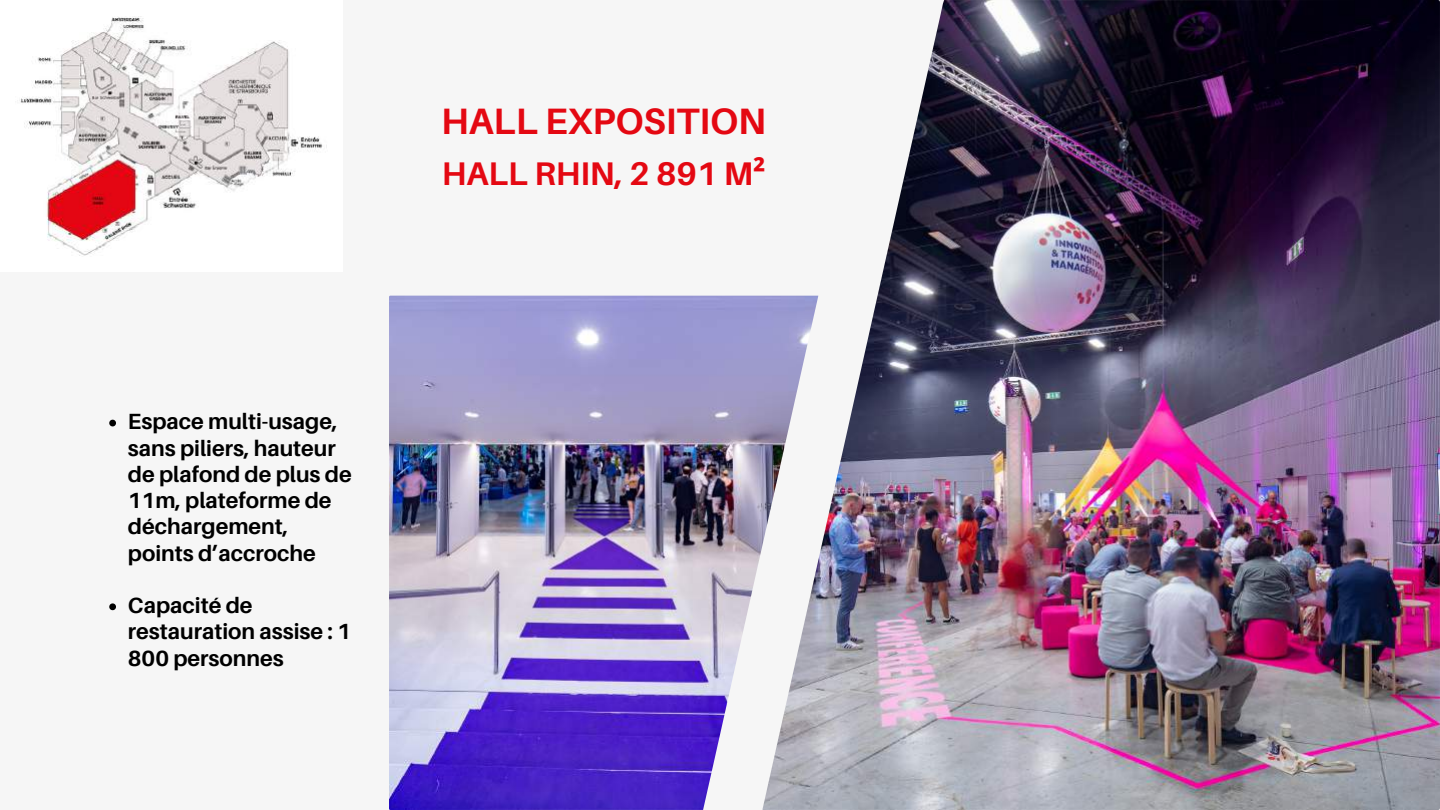
<style>
.page{position:relative;width:1440px;height:810px;background:#f6f6f6}
.page>*{position:absolute;margin:0;border:0;box-sizing:border-box;transform-origin:0 0}
.t1{font:700 36.7px "Aileron";color:#e40812}
.t2{font:700 32.7px "Aileron";color:#e40812}
.t3{font:700 22px/26.2px "Aileron";color:#000}
.s1{font-family:"Noto Sans"}
</style>
<div class="page">
<img style="left:763px;top:0;width:677px;height:810px">
<svg style="left:109px;top:420px;width:7px;height:6px"></svg>
<svg style="left:109px;top:603px;width:7px;height:7px"></svg>
<img style="left:389px;top:296px;width:429px;height:514px">
<img style="left:21px;top:17px;width:301px;height:239px">
<p class="t3" style="left:128px;top:408px;width:225px">Espace multi-usage, sans piliers, hauteur de plafond de plus de<br>11m, plateforme de déchargement, points d’accroche</p>
<p class="t3" style="left:128px;top:592px;width:225px">Capacité de restauration assise : 1<br>800 personnes</p>
<h1 class="t1" style="left:441px;top:98px;width:327px">HALL EXPOSITION</h1>
<h2 class="t2" style="left:442px;top:153px;width:325px">HALL RHIN, 2 891 M<span class="s1">²</span></h2>
</div>
